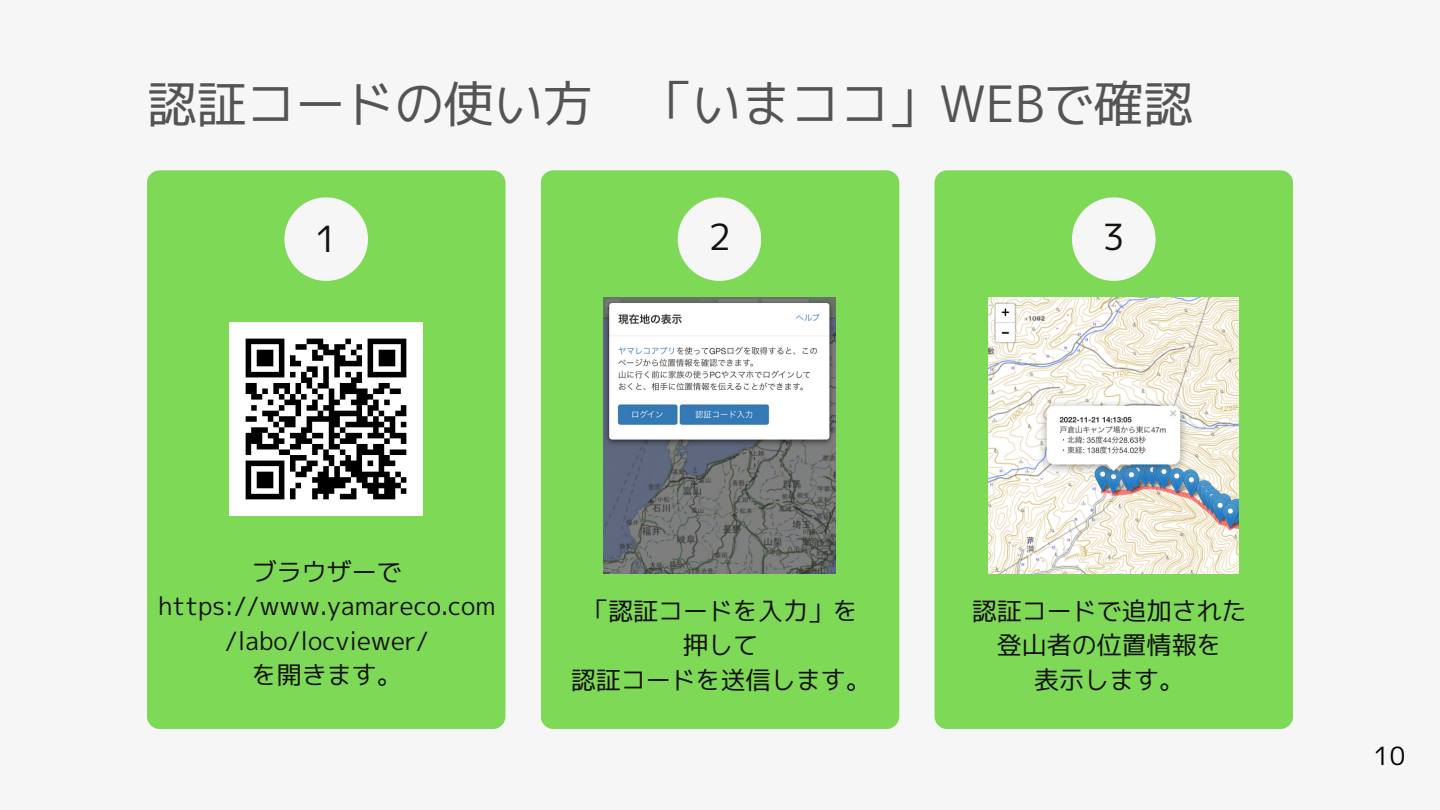
<style>
.page{position:relative;width:1440px;height:810px;background:#f6f6f6}
.page>*{position:absolute;margin:0;border:0;box-sizing:border-box;transform-origin:0 0}
.t1{font:50px "mplus 1 p regular";letter-spacing:-.01em;color:#545454}
.t2{font:36px "mplus 1 p regular";color:#14110f}
.t3{font:25px/34.5px "mplus 1 p regular";color:#14110f;text-align:center}
.t4{font:25px "mplus 1 p regular";color:#000}
</style>
<div class="page">
<div style="left:147px;top:170px;width:359px;height:559px;background:#7ed957;border-radius:13px"></div>
<div style="left:284px;top:197px;width:84px;height:84px;background:#f6f6f6;border-radius:50%"></div>
<div style="left:541px;top:170px;width:358px;height:559px;background:#7ed957;border-radius:13px"></div>
<div style="left:678px;top:197px;width:83px;height:84px;background:#f6f6f6;border-radius:50%"></div>
<div style="left:934px;top:170px;width:359px;height:559px;background:#7ed957;border-radius:13px"></div>
<div style="left:1072px;top:197px;width:84px;height:84px;background:#f6f6f6;border-radius:50%"></div>
<img style="left:229px;top:322px;width:194px;height:194px">
<img style="left:603px;top:297px;width:233px;height:276px">
<img style="left:989px;top:297px;width:250px;height:276px">
<p class="t1" style="left:147px;top:68px;width:1048px">認証コードの使い方 「いまココ」WEBで確認</p>
<p class="t2" style="left:315px;top:214px;width:24px">1</p>
<p class="t2" style="left:709px;top:211px;width:24px">2</p>
<p class="t2" style="left:1103px;top:211px;width:24px">3</p>
<p class="t3" style="left:158px;top:554px;width:339px">ブラウザーでhttps://www.yamareco.com /labo/locviewer/</p>
<p class="t3" style="left:252px;top:658px;width:151px">を開きます。</p>
<p class="t3" style="left:583px;top:593px;width:276px">「認証コードを入力」を</p>
<p class="t3" style="left:683px;top:628px;width:76px">押して</p>
<p class="t3" style="left:571px;top:662px;width:301px">認証コードを送信します。</p>
<p class="t3" style="left:972px;top:593px;width:276px">認証コードで追加された</p>
<p class="t3" style="left:997px;top:628px;width:226px">登山者の位置情報を</p>
<p class="t3" style="left:1034px;top:662px;width:151px">表示します。</p>
<p class="t4" style="left:1374px;top:738px;width:33px">10</p>
</div>
